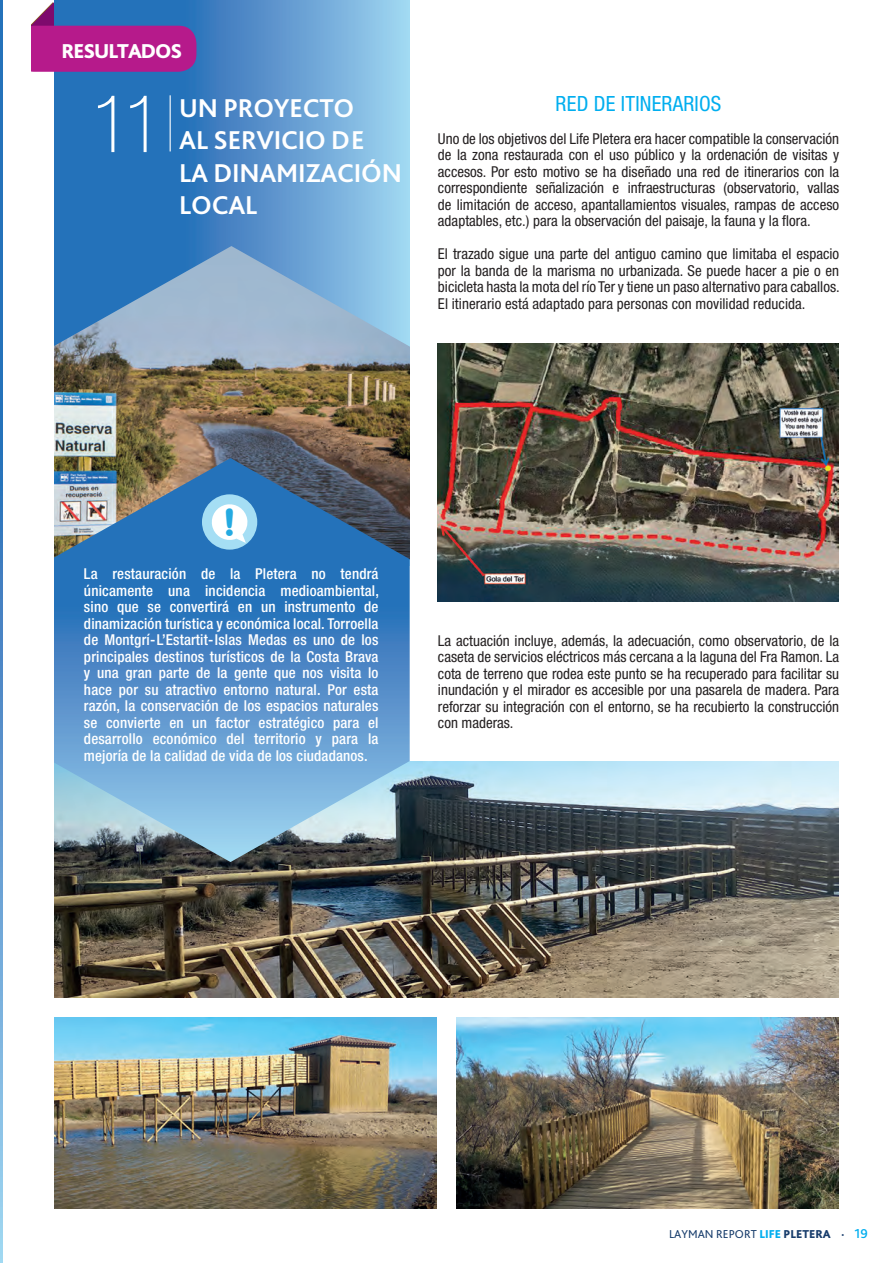
<style>
.page{position:relative;width:893px;height:1263px;background:#fff}
.page>*{position:absolute;margin:0;border:0;box-sizing:border-box;transform-origin:0 0}
.t1{font:100 condensed 79.5px "Helvetica Neue LT Pro";color:#fff}
.t2{font:800 38.4px "Arial Rounded MT";color:#24aae1}
.t3{font:700 27px "Bliss Pro";letter-spacing:-.01em;color:#fff}
.t4{font:condensed 21px "Helvetica Neue LT Pro";letter-spacing:.01em;color:#00aeef}
.t5{font:800 21px "Bliss Pro";letter-spacing:-.05em;color:#fff}
.t6{font:condensed 15px/16.5px "Helvetica Neue LT Pro";color:#231f20;text-align:justify}
.t7{font:500 condensed 15px/16.5px "Helvetica Neue LT Pro";letter-spacing:.01em;color:#fff;text-align:justify}
.t8{font:12px "Bliss Pro";color:#183d6c}
.s1{font-weight:800;color:#00aeef}
.s2{font-weight:800}
.s3{font-weight:500;font-size:13.5px;color:#00aeef}
</style>
<div class="page">
<img style="left:54px;top:761px;width:784px;height:236px">
<svg style="left:54px;top:0;width:356px;height:246px;background:#5292cb"></svg>
<img style="left:54px;top:246px;width:356px;height:212px">
<svg style="left:54px;top:458px;width:356px;height:404px;background:#5689b6"></svg>
<svg style="left:0;top:0;width:2px;height:1263px;background:#4e8fca"></svg>
<div style="left:202px;top:494px;width:55px;height:56px;background:#a5def4;border-radius:50%"></div>
<svg style="left:210px;top:504px;width:38px;height:39px"></svg>
<svg style="left:31px;top:2px;width:23px;height:24px"></svg>
<div style="left:16px;top:26px;width:180px;height:46px;background:#b61a8b;border-radius:18px"></div>
<div style="left:10px;top:14px;width:21px;height:68px;background:#fff"></div>
<hr style="left:170px;top:95px;width:1px;height:56px;background:#fff">
<img style="left:54px;top:1017px;width:383px;height:192px">
<img style="left:456px;top:1017px;width:383px;height:192px">
<img style="left:438px;top:343px;width:401px;height:258px">
<p class="t5" style="left:61px;top:38px;width:122px">RESULTADOS</p>
<h1 class="t1" style="left:92px;top:81px;width:72px">11</h1>
<p class="t4" style="left:556px;top:91px;width:167px">RED DE ITINERARIOS</p>
<p class="t3" style="left:179px;top:91px;width:177px">UN PROYECTO</p>
<p class="t3" style="left:179px;top:123px;width:187px">AL SERVICIO DE</p>
<p class="t3" style="left:179px;top:156px;width:224px">LA DINAMIZACIÓN</p>
<p class="t3" style="left:179px;top:188px;width:80px">LOCAL</p>
<p class="t6" style="left:438px;top:130px;width:403px">Uno de los objetivos del Life Pletera era hacer compatible la conservación de la zona restaurada con el uso público y la ordenación de visitas y accesos. Por esto motivo se ha diseñado una red de itinerarios con la correspondiente señalización e infraestructuras (observatorio, vallas de limitación de acceso, apantallamientos visuales, rampas de acceso adaptables, etc.) para la observación del paisaje, la fauna y la flora.</p>
<p class="t6" style="left:438px;top:246px;width:403px">El trazado sigue una parte del antiguo camino que limitaba el espacio por la banda de la marisma no urbanizada. Se puede hacer a pie o en bicicleta hasta la mota del río Ter y tiene un paso alternativo para caballos.<br>El itinerario está adaptado para personas con movilidad reducida.</p>
<h2 class="t2" style="left:223px;top:500px;width:14px">!</h2>
<p class="t7" style="left:84px;top:566px;width:297px">La restauración de la Pletera no tendrá únicamente una incidencia medioambiental, sino que se convertirá en un instrumento de dinamización turística y económica local. Torroella de Montgrí-L’Estartit-Islas Medas es uno de los principales destinos turísticos de la Costa Brava y una gran parte de la gente que nos visita lo hace por su atractivo entorno natural. Por esta razón, la conservación de los espacios naturales se convierte en un factor estratégico para el desarrollo económico del territorio y para la mejoría de la calidad de vida de los ciudadanos.</p>
<p class="t6" style="left:438px;top:632px;width:403px">La actuación incluye, además, la adecuación, como observatorio, de la caseta de servicios eléctricos más cercana a la laguna del Fra Ramon. La cota de terreno que rodea este punto se ha recuperado para facilitar su inundación y el mirador es accesible por una pasarela de madera. Para reforzar su integración con el entorno, se ha recubierto la construcción con maderas.</p>
<p class="t8" style="left:669px;top:1227px;width:200px">LAYMAN REPORT <span class="s1">LIFE</span> <span class="s2">PLETERA ·</span> <span class="s3">19</span></p>
</div>
